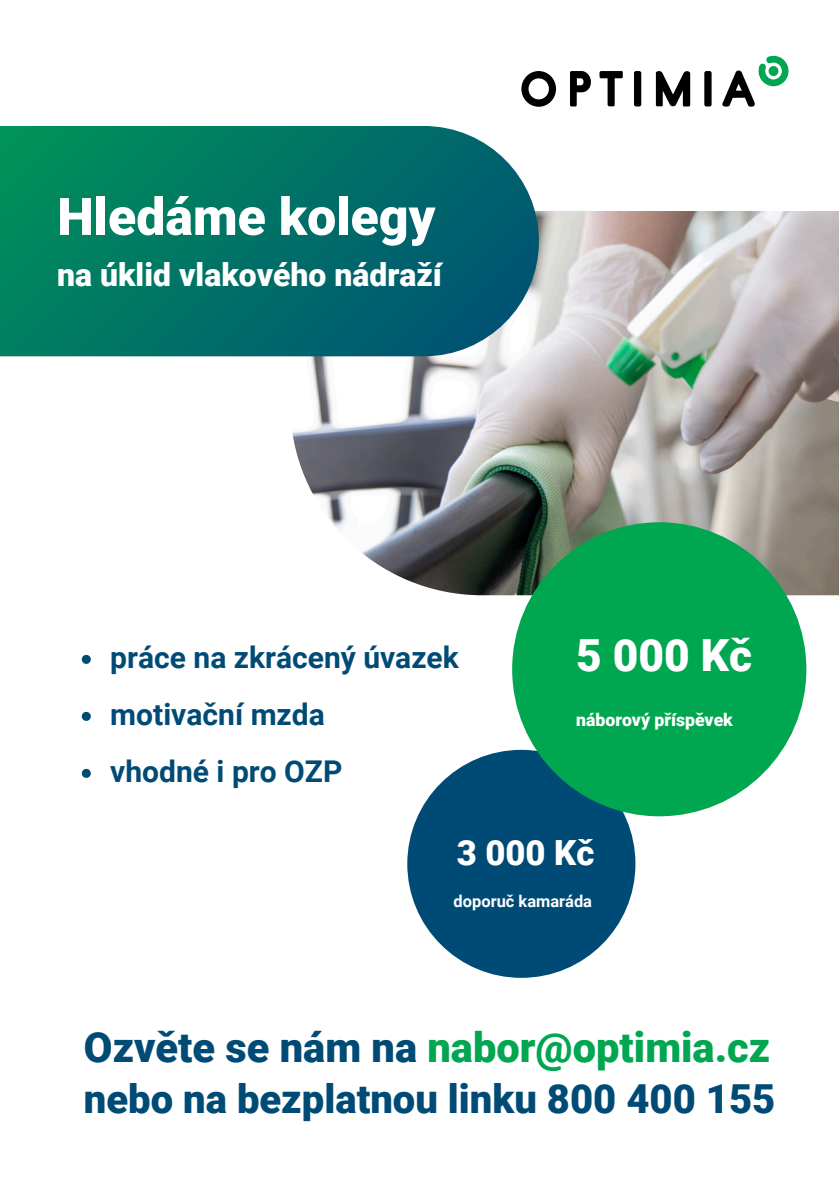
<style>
.page{position:relative;width:839px;height:1191px;background:#fff}
.page>*{position:absolute;margin:0;border:0;box-sizing:border-box;transform-origin:0 0}
.t1{font:900 51.8px "Roboto";color:#fff}
.t2{font:900 44.2px "Roboto";color:#fff}
.t3{font:900 41.6px "Roboto";color:#00a650}
.t4{font:900 40px "Roboto";color:#004b75}
.t5{font:900 34.6px "Roboto";color:#fff}
.t6{font:900 32px "Roboto";color:#fff}
.t7{font:700 30px "Roboto";color:#004b75}
.t8{font:900 17.6px "Roboto";color:#fff}
.t9{font:700 16.4px "Roboto";color:#fff}
.s1{color:#004b75}
</style>
<div class="page">
<svg style="left:570px;top:71px;width:52px;height:36px"></svg>
<svg style="left:521px;top:71px;width:35px;height:36px"></svg>
<svg style="left:634px;top:71px;width:7px;height:35px"></svg>
<svg style="left:655px;top:71px;width:35px;height:36px"></svg>
<svg style="left:704px;top:71px;width:7px;height:35px"></svg>
<svg style="left:722px;top:56px;width:66px;height:51px"></svg>
<img style="left:290px;top:211px;width:548px;height:384px">
<div style="left:407px;top:750px;width:228px;height:228px;background:#004b75;border-radius:50%"></div>
<div style="left:512px;top:522px;width:294px;height:294px;background:#00a650;border-radius:50%"></div>
<svg style="left:82px;top:655px;width:9px;height:9px"></svg>
<svg style="left:82px;top:712px;width:9px;height:9px"></svg>
<svg style="left:82px;top:769px;width:9px;height:9px"></svg>
<svg style="left:0;top:126px;width:538px;height:230px;background:#0a776c"></svg>
<p class="t1" style="left:57px;top:187px;width:379px">Hledáme kolegy</p>
<p class="t6" style="left:57px;top:256px;width:386px">na úklid vlakového nádraží</p>
<p class="t7" style="left:110px;top:641px;width:350px">práce na zkrácený úvazek</p>
<p class="t7" style="left:110px;top:698px;width:216px">motivační mzda</p>
<p class="t7" style="left:110px;top:755px;width:234px">vhodné i pro OZP</p>
<h1 class="t2" style="left:576px;top:630px;width:177px">5 000 Kč</h1>
<p class="t8" style="left:576px;top:709px;width:158px">náborový příspěvek</p>
<p class="t5" style="left:456px;top:833px;width:139px">3 000 Kč</p>
<h2 class="t9" style="left:453px;top:892px;width:140px">doporuč kamaráda</h2>
<h2 class="t3" style="left:84px;top:1024px;width:687px"><span class="s1">Ozvěte se nám na</span> nabor@optimia.cz</h2>
<h2 class="t4" style="left:84px;top:1076px;width:692px">nebo na bezplatnou linku 800 400 155</h2>
</div>
